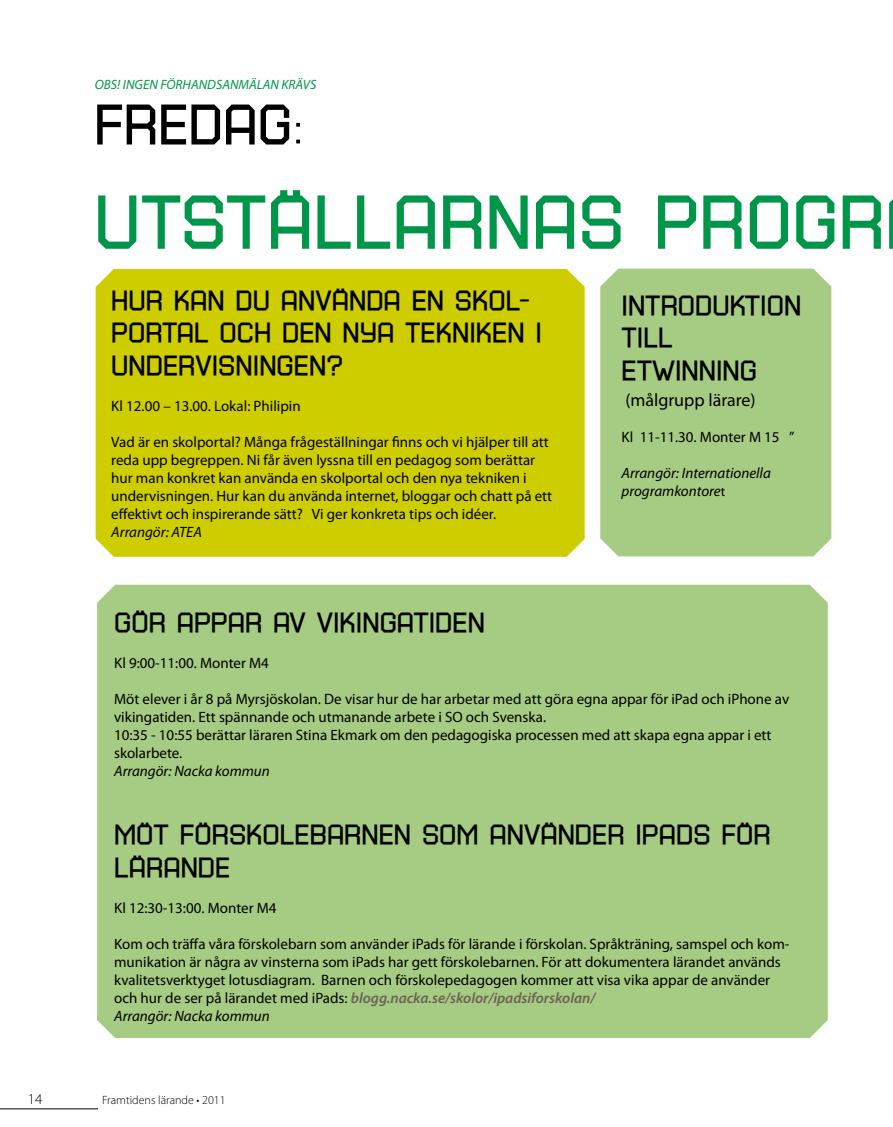
<style>
.page{position:relative;width:893px;height:1127px;background:#fff}
.page>*{position:absolute;margin:0;border:0;box-sizing:border-box;transform-origin:0 0}
.t1{font:72px "Square 45";letter-spacing:.005em;color:#009649}
.t2{font:54px "Square 45";color:#000}
.t3{font:27px/32.4px "Square 45";color:#000}
.t4{font:18px "Myriad Pro";color:#000}
.t5{font:15px/18px "Myriad Pro";color:#000}
.t6{font:italic 15px/18px "Myriad Pro";color:#000}
.t7{font:300 15px "Myriad Pro";color:#000}
.t8{font:italic 13.5px "Myriad Pro";color:#009649}
.t9{font:300 12px "Myriad Pro";color:#000}
.s1{font-style:normal;font-size:13.5px}
.s2{font-weight:600;font-style:italic;color:#6f6057}
.s3{font-style:italic}
</style>
<div class="page">
<hr style="left:0;top:1108px;width:98px;height:1px;background:#000">
<div style="left:97px;top:585px;width:731px;height:453px;background:#a5cc82"></div>
<div style="left:600px;top:269px;width:231px;height:287px;background:#a5cc82"></div>
<div style="left:96px;top:269px;width:489px;height:288px;background:#cecd00"></div>
<div style="left:111px;top:291px;width:444px;height:257px;background:#cecd00"></div>
<p class="t8" style="left:95px;top:76px;width:223px">OBS! INGEN FÖRHANDSANMÄLAN KRÄVS</p>
<h2 class="t2" style="left:94px;top:91px;width:211px">FREDAG:</h2>
<h1 class="t1" style="left:94px;top:177px;width:792px">UTSTÄLLARNAS PROGR</h1>
<h3 class="t3" style="left:111px;top:284px;width:18px">HUR</h3>
<h3 class="t3" style="left:174px;top:284px;width:358px">KAN DU ANVÄNDA EN SKOL-</h3>
<h3 class="t3" style="left:111px;top:316px;width:51px">PORTAL</h3>
<h3 class="t3" style="left:220px;top:316px;width:320px">OCH DEN NYA TEKNIKEN I</h3>
<h3 class="t3" style="left:111px;top:348px;width:67px">UNDERVIS</h3>
<h3 class="t3" style="left:236px;top:348px;width:110px">NINGEN?</h3>
<p class="t5" style="left:111px;top:397px;width:191px">Kl 12.00 – 13.00. Lokal: Philipin</p>
<p class="t5" style="left:111px;top:433px;width:442px">Vad är en skolportal? Många frågeställningar finns och vi hjälper till att reda upp begreppen. Ni får även lyssna till en pedagog som berättar hur man konkret kan använda en skolportal och den nya tekniken i undervisningen. Hur kan du använda internet, bloggar och chatt på ett effektivt och inspirerande sätt? Vi ger konkreta tips och idéer.</p>
<p class="t6" style="left:111px;top:523px;width:92px">Arrangör: ATEA</p>
<h3 class="t3" style="left:621px;top:288px;width:105px">INTRODUKTI</h3>
<h3 class="t3" style="left:767px;top:288px;width:36px">ON</h3>
<h3 class="t3" style="left:621px;top:321px;width:137px">TILL<br>ETWINNING</h3>
<p class="t4" style="left:625px;top:389px;width:132px">(målgrupp lärare)</p>
<p class="t5" style="left:621px;top:428px;width:174px">Kl 11-11.30. Monter M 15 ”</p>
<p class="t6" style="left:621px;top:464px;width:151px">Arrangör: Internationella programkontore<span class="s1">t</span></p>
<h3 class="t3" style="left:114px;top:606px;width:18px">GÖR</h3>
<h3 class="t3" style="left:177px;top:606px;width:18px">APPAR</h3>
<h3 class="t3" style="left:273px;top:606px;width:213px">AV VIKINGATIDEN</h3>
<p class="t5" style="left:114px;top:654px;width:156px">Kl 9:00-11:00. Monter M4</p>
<p class="t5" style="left:114px;top:690px;width:677px">Möt elever i år 8 på Myrsjöskolan. De visar hur de har arbetar med att göra egna appar för iPad och iPhone av vikingatiden. Ett spännande och utmanande arbete i SO och Svenska.<br>10:35 - 10:55 berättar läraren Stina Ekmark om den pedagogiska processen med att skapa egna appar i ett skolarbete.</p>
<p class="t6" style="left:114px;top:762px;width:157px">Arrangör: Nacka kommun</p>
<h3 class="t3" style="left:114px;top:818px;width:19px">MÖT</h3>
<h3 class="t3" style="left:180px;top:818px;width:18px">FÖRSK</h3>
<h3 class="t3" style="left:263px;top:818px;width:476px">OLEBARNEN SOM ANVÄNDER IPADS FÖR</h3>
<h3 class="t3" style="left:114px;top:850px;width:17px">LÄRA</h3>
<h3 class="t3" style="left:181px;top:850px;width:48px">NDE</h3>
<p class="t5" style="left:114px;top:898px;width:164px">Kl 12:30-13:00. Monter M4</p>
<p class="t5" style="left:114px;top:934px;width:677px">Kom och träffa våra förskolebarn som använder iPads för lärande i förskolan. Språkträning, samspel och kom&shy;munikation är några av vinsterna som iPads har gett förskolebarnen. För att dokumentera lärandet används kvalitetsverktyget lotusdiagram. Barnen och förskolepedagogen kommer att visa vika appar de använder och hur de ser på lärandet med iPads: <span class="s2">blogg.nacka.se/skolor/ipadsiforskolan/<br></span><span class="s3">Arrangör: Nacka kommun</span></p>
<p class="t7" style="left:28px;top:1090px;width:16px">14</p>
<p class="t9" style="left:102px;top:1093px;width:125px">Framtidens lärande • 2011</p>
</div>
